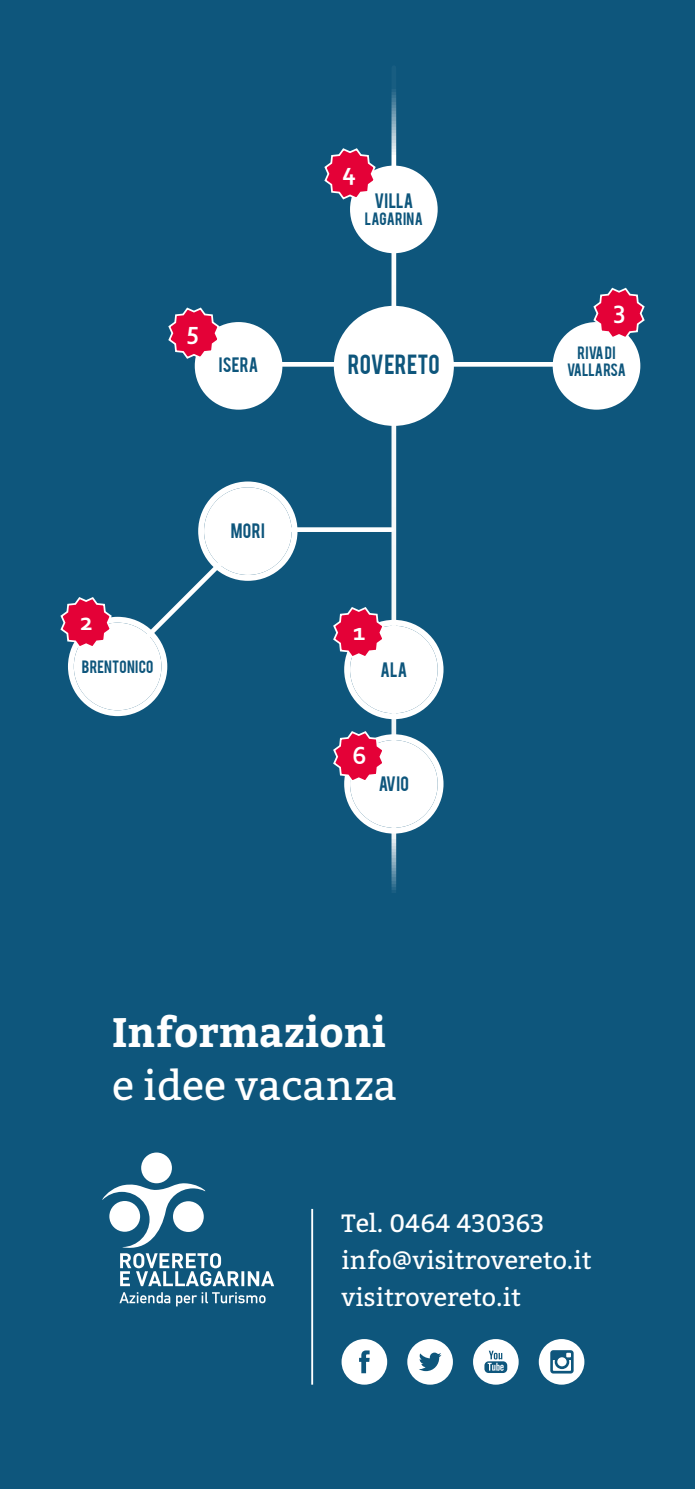
<style>
.page{position:relative;width:695px;height:1489px;background:#fff}
.page>*{position:absolute;margin:0;border:0;box-sizing:border-box;transform-origin:0 0}
.t1{font:700 41px "Bitter";color:#fff}
.t2{font:41px "Bitter";color:#fff}
.t3{font:700 25.75px "Corbel";color:#fff}
.t4{font:25px/36.8px "Bitter";color:#fff}
.t5{font:21.75px "Bebas";color:#0e567c}
.t6{font:16.5px "Bebas";letter-spacing:.02em;color:#0e567c}
.t7{font:14px "Bebas";letter-spacing:.02em;color:#0e567c}
.t8{font:14px/16.8px "Bebas";color:#0e567c;text-align:center}
</style>
<div class="page">
<div style="left:0;top:0;width:694px;height:1488px;background:#0e567c"></div>
<svg style="left:391px;top:89px;width:5px;height:804px;background:#c0d2dc"></svg>
<div style="left:245px;top:527px;width:146px;height:5px;background:#fff"></div>
<hr style="left:446px;top:362px;width:141px;height:4px;background:#fff">
<hr style="left:211px;top:362px;width:141px;height:4px;background:#fff">
<svg style="left:141px;top:538px;width:100px;height:104px"></svg>
<div style="left:334px;top:306px;width:120px;height:120px;background:#fff;border-radius:50%"></div>
<div style="left:350px;top:166px;width:87px;height:87px;background:#fff;border-radius:50%"></div>
<div style="left:204px;top:487px;width:87px;height:88px;background:#fff;border-radius:50%"></div>
<div style="left:198px;top:481px;width:99px;height:100px;border:6px solid #fff;border-radius:50%"></div>
<div style="left:208px;top:491px;width:80px;height:80px;border:2px solid #fff;border-radius:50%"></div>
<div style="left:552px;top:322px;width:88px;height:87px;background:#fff;border-radius:50%"></div>
<div style="left:195px;top:322px;width:87px;height:87px;background:#fff;border-radius:50%"></div>
<div style="left:74px;top:622px;width:87px;height:88px;background:#fff;border-radius:50%"></div>
<div style="left:68px;top:616px;width:99px;height:100px;border:6px solid #fff;border-radius:50%"></div>
<div style="left:78px;top:626px;width:79px;height:80px;border:2px solid #fff;border-radius:50%"></div>
<div style="left:350px;top:625px;width:87px;height:88px;background:#fff;border-radius:50%"></div>
<div style="left:344px;top:620px;width:99px;height:99px;border:6px solid #fff;border-radius:50%"></div>
<div style="left:354px;top:629px;width:79px;height:80px;border:2px solid #fff;border-radius:50%"></div>
<div style="left:350px;top:740px;width:87px;height:87px;background:#fff;border-radius:50%"></div>
<div style="left:344px;top:734px;width:99px;height:99px;border:6px solid #fff;border-radius:50%"></div>
<div style="left:354px;top:744px;width:79px;height:79px;border:2px solid #fff;border-radius:50%"></div>
<svg style="left:333px;top:607px;width:52px;height:52px"></svg>
<svg style="left:333px;top:731px;width:52px;height:52px"></svg>
<svg style="left:60px;top:597px;width:53px;height:52px"></svg>
<svg style="left:592px;top:287px;width:53px;height:53px"></svg>
<svg style="left:324px;top:148px;width:53px;height:52px"></svg>
<svg style="left:168px;top:307px;width:53px;height:53px"></svg>
<svg style="left:119px;top:1292px;width:146px;height:14px"></svg>
<div style="left:141px;top:1152px;width:31px;height:31px;background:#fff;border-radius:50%"></div>
<svg style="left:102px;top:1182px;width:172px;height:104px"></svg>
<hr style="left:311px;top:1208px;width:2px;height:176px;background:#fff">
<svg style="left:341px;top:1339px;width:46px;height:45px"></svg>
<svg style="left:407px;top:1339px;width:46px;height:45px"></svg>
<svg style="left:473px;top:1339px;width:45px;height:45px"></svg>
<svg style="left:538px;top:1339px;width:46px;height:45px"></svg>
<p class="t3" style="left:80px;top:606px;width:14px">2</p>
<p class="t3" style="left:186px;top:315px;width:14px">5</p>
<p class="t6" style="left:219px;top:352px;width:41px">ISERA</p>
<p class="t6" style="left:231px;top:519px;width:36px">MORI</p>
<p class="t3" style="left:342px;top:155px;width:15px">4</p>
<p class="t6" style="left:374px;top:188px;width:40px">VILLA</p>
<p class="t7" style="left:365px;top:208px;width:59px">LAGARINA</p>
<p class="t5" style="left:348px;top:348px;width:93px">ROVERETO</p>
<p class="t3" style="left:353px;top:615px;width:14px">1</p>
<p class="t7" style="left:82px;top:656px;width:73px">BRENTONICO</p>
<p class="t6" style="left:380px;top:657px;width:28px">ALA</p>
<p class="t3" style="left:352px;top:740px;width:16px">6</p>
<p class="t6" style="left:378px;top:771px;width:32px">AVIO</p>
<h1 class="t1" style="left:112px;top:1007px;width:275px">Informazioni</h1>
<h1 class="t2" style="left:112px;top:1061px;width:286px">e idee vacanza</h1>
<p class="t3" style="left:613px;top:293px;width:14px">3</p>
<p class="t8" style="left:567px;top:343px;width:60px">RIVA DI<br>VALLARSA</p>
<p class="t4" style="left:341px;top:1205px;width:251px">Tel. 0464 430363 info@visitrovereto.it visitrovereto.it</p>
</div>
